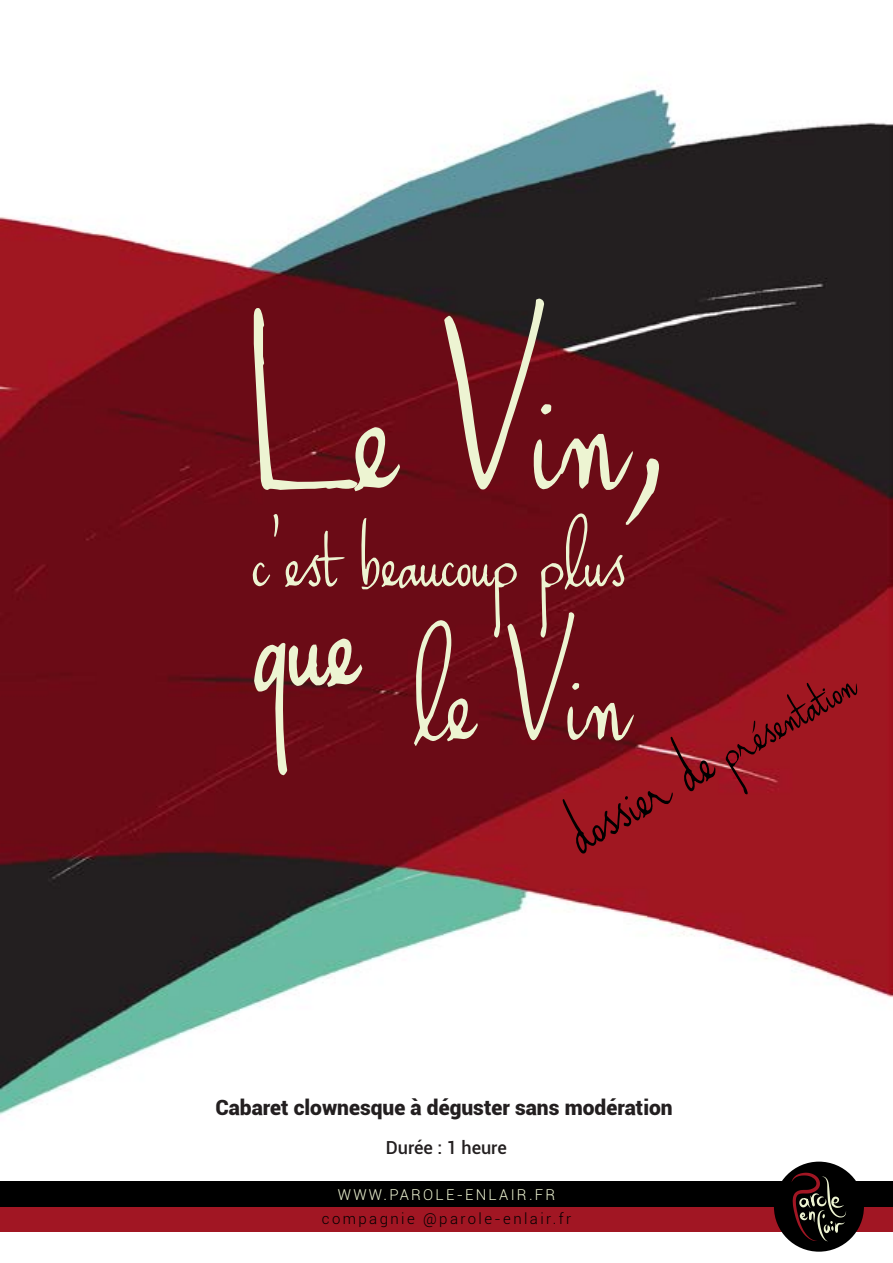
<style>
.page{position:relative;width:893px;height:1263px;background:#fff}
.page>*{position:absolute;margin:0;border:0;box-sizing:border-box;transform-origin:0 0}
.t1{font:195px "Haiku's Scriptv.09";color:#edf4d2}
.t2{font:700 141.45px "Haiku's Scriptv.09";color:#edf4d2}
.t3{font:130.65px "Haiku's Scriptv.09";color:#edf4d2}
.t4{font:79.35px "Haiku's Scriptv.09";color:#edf4d2}
.t5{font:49.35px "Haiku's Scriptv.09";color:#000}
.t6{font:900 21px "Roboto";color:#231f20}
.t7{font:500 18px "Roboto";color:#231f20}
.t8{font:300 15px "Roboto";letter-spacing:.16em;color:#000}
.t9{font:300 15px "Roboto";letter-spacing:.15em;color:#edf3d1}
.s1{font-size:61.65px}
</style>
<div class="page">
<img style="left:0;top:86px;width:893px;height:1166px">
<div style="left:0;top:1206px;width:893px;height:25px;background:#a11623"></div>
<div style="left:0;top:1181px;width:893px;height:26px;background:#000"></div>
<div style="left:774px;top:1161px;width:90px;height:91px;background:#000;border-radius:50%"></div>
<svg style="left:791px;top:1173px;width:55px;height:68px"></svg>
<h1 class="t1" style="left:249px;top:307px;width:420px">Le Vin,</h1>
<h3 class="t4" style="left:254px;top:512px;width:375px">c'est beaucoup plus</h3>
<h2 class="t2" style="left:257px;top:552px;width:105px">que</h2>
<h3 class="t3" style="left:417px;top:618px;width:215px">le Vin</h3>
<h3 class="t5" style="left:559px;top:813px;width:322px;rotate:-30deg"><span class="s1">dossier de</span> présentation</h3>
<p class="t6" style="left:215px;top:1093px;width:459px">Cabaret clownesque à déguster sans modération</p>
<p class="t7" style="left:386px;top:1135px;width:123px">Durée : 1 heure</p>
<p class="t9" style="left:338px;top:1184px;width:219px">WWW.PAROLE-ENLAIR.FR</p>
<p class="t8" style="left:322px;top:1208px;width:251px">compagnie @parole-enlair.fr</p>
</div>
